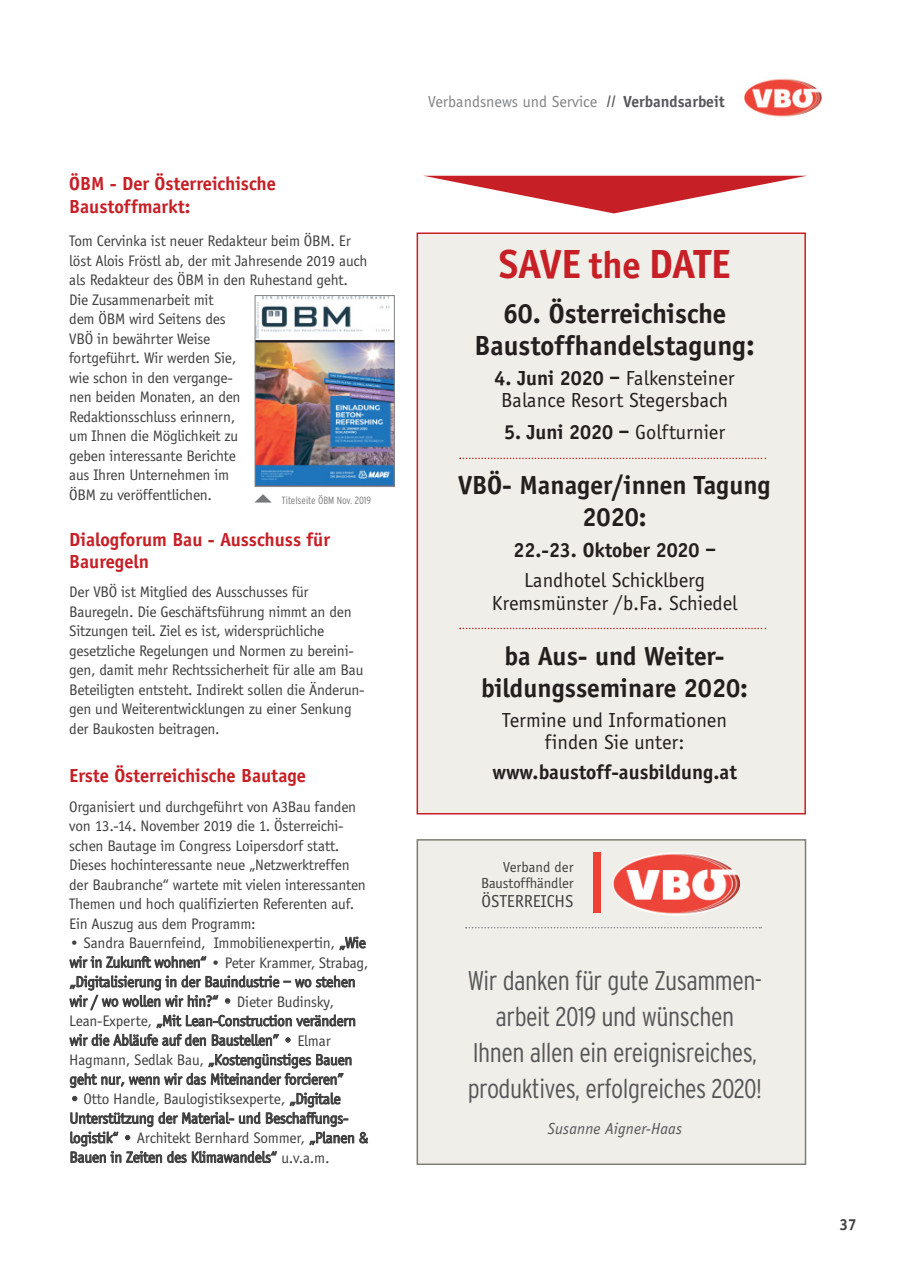
<style>
.page{position:relative;width:905px;height:1287px;background:#fff}
.page>*{position:absolute;margin:0;border:0;box-sizing:border-box;transform-origin:0 0}
.t1{font:700 42px "Officina Sans";letter-spacing:-.005em;color:#c71f26}
.t2{font:700 28.5px/31.5px "Officina Sans";color:#231f1f;text-align:center}
.t3{font:300 condensed 27px/36px "Interstate";letter-spacing:-.02em;color:#555658;text-align:center}
.t4{font:700 27px/31.5px "Officina Sans";color:#231f1f;text-align:center}
.t5{font:21px/22.5px "Officina Sans";color:#231f1f;text-align:center}
.t6{font:700 21px "Officina Sans";color:#231f1f}
.t7{font:700 19.5px/22.5px "Officina Sans";color:#c71f26}
.t8{font:17.85px "Officina Sans";color:#404041}
.t9{font:16.5px "Officina Sans";color:#808284}
.t10{font:italic 16.5px "Officina Sans";letter-spacing:.01em;color:#555658}
.t11{font:700 16.5px "Officina Sans";color:#404041}
.t12{font:15.75px/19.5px "Officina Sans";letter-spacing:-.015em;color:#404041}
.t13{font:15px/15.6px "Officina Sans";letter-spacing:-.01em;color:#404041;text-align:right}
.t14{font:300 condensed 10.5px "Interstate";color:#77787a}
.s1{font-family:"Interstate";font-weight:300;font-style:italic;color:#57585b}
.s2{font-weight:700;color:#57585b}
.s3{font-size:39px}
.s4{font-size:30px}
.s5{font-weight:700}
.s6{font-weight:400}
</style>
<div class="page">
<img style="left:257px;top:297px;width:135px;height:188px">
<div style="left:255px;top:295px;width:139px;height:192px;border:1px solid #808284"></div>
<svg style="left:254px;top:494px;width:18px;height:9px"></svg>
<img style="left:744px;top:78px;width:77px;height:39px">
<div style="left:417px;top:233px;width:388px;height:581px;background:#f0eee8"></div>
<div style="left:416px;top:232px;width:390px;height:582px;border:2px solid #c71f26"></div>
<svg style="left:425px;top:176px;width:381px;height:37px"></svg>
<svg style="left:459px;top:458px;width:307px;height:1px"></svg>
<svg style="left:459px;top:628px;width:307px;height:1px"></svg>
<div style="left:417px;top:840px;width:388px;height:324px;background:#f0eee8"></div>
<div style="left:416px;top:839px;width:390px;height:326px;border:2px solid #7d7e73"></div>
<img style="left:613px;top:852px;width:127px;height:64px;border-radius:50%">
<div style="left:593px;top:852px;width:7px;height:61px;background:#ef4035"></div>
<svg style="left:465px;top:927px;width:296px;height:1px"></svg>
<p class="t7" style="left:69px;top:175px;width:208px">ÖBM - Der Österreichische<br>Baustoffmarkt:</p>
<p class="t12" style="left:69px;top:233px;width:300px">Tom Cervinka ist neuer Redakteur beim ÖBM. Er löst Alois Fröstl ab, der mit Jahresende 2019 auch als Redakteur des ÖBM in den Ruhestand geht.<br>Die Zusammenarbeit mit<br>dem ÖBM wird Seitens des<br>VBÖ in bewährter Weise<br>fortgeführt. Wir werden Sie,<br>wie schon in den vergange-<br>nen beiden Monaten, an den<br>Redaktionsschluss erinnern,<br>um Ihnen die Möglichkeit zu<br>geben interessante Berichte<br>aus Ihren Unternehmen im<br>ÖBM zu veröffentlichen.</p>
<p class="t14" style="left:281px;top:497px;width:91px">Titelseite ÖBM Nov. 2019</p>
<p class="t7" style="left:69px;top:530px;width:262px">Dialogforum Bau - Ausschuss für<br>Bauregeln</p>
<p class="t12" style="left:69px;top:584px;width:297px">Der VBÖ ist Mitglied des Ausschusses für Bauregeln. Die Geschäftsführung nimmt an den Sitzungen teil. Ziel es ist, widersprüchliche gesetzliche Regelungen und Normen zu bereini&shy;gen, damit mehr Rechtssicherheit für alle am Bau Beteiligten entsteht. Indirekt sollen die Änderun&shy;gen und Weiterentwicklungen zu einer Senkung der Baukosten beitragen.</p>
<p class="t7" style="left:69px;top:766px;width:238px">Erste Österreichische Bautage</p>
<p class="t12" style="left:69px;top:798px;width:298px">Organisiert und durchgeführt von A3Bau fanden von 13.-14. November 2019 die 1. Österreichi&shy;schen Bautage im Congress Loipersdorf statt.<br>Dieses hochinteressante neue „Netzwerktreffen der Baubranche“ wartete mit vielen interessanten Themen und hoch qualifizierten Referenten auf.<br>Ein Auszug aus dem Programm:</p>
<p class="t12" style="left:69px;top:935px;width:301px">• Sandra Bauernfeind, Immobilienexpertin, „Wie wir in Zukunft wohnen“ • Peter Krammer, Strabag, „Digitalisierung in der Bauindustrie – wo stehen wir / wo wollen wir hin?“ • Dieter Budinsky, Lean-Experte, „Mit Lean-Construction verändern wir die Abläufe auf den Baustellen” • Elmar Hagmann, Sedlak Bau, „Kostengünstiges Bauen geht nur, wenn wir das Miteinander forcieren”</p>
<p class="t12" style="left:69px;top:1091px;width:300px">• Otto Handle, Baulogistiksexperte, „Digitale Unterstützung der Material- und Beschaffungs&shy;logistik“ • Architekt Bernhard Sommer, „Planen &amp; Bauen in Zeiten des Klimawandels“ u.v.a.m.</p>
<p class="t9" style="left:428px;top:95px;width:298px">Verbandsnews und Service <span class="s1">II</span> <span class="s2">Verbandsarbeit</span></p>
<h1 class="t1" style="left:499px;top:248px;width:233px">SAVE <span class="s3">the</span> DATE</h1>
<h2 class="t2" style="left:474px;top:301px;width:282px">60. Österreichische<br>Baustoffhandelstagung<span class="s4">:</span></h2>
<h3 class="t5" style="left:494px;top:369px;width:241px"><span class="s5">4. Juni 2020 –</span> Falkensteiner<br>Balance Resort Stegersbach</h3>
<h3 class="t6" style="left:504px;top:424px;width:223px">5. Juni 2020 – <span class="s6">Golfturnier</span></h3>
<h3 class="t4" style="left:458px;top:472px;width:314px">VBÖ- Manager/innen Tagung<br>2020:</h3>
<h3 class="t6" style="left:513px;top:542px;width:204px">22.-23. Oktober 2020 –</h3>
<h3 class="t5" style="left:492px;top:571px;width:247px">Landhotel Schicklberg<br>Kremsmünster /b.Fa. Schiedel</h3>
<h3 class="t4" style="left:481px;top:643px;width:268px">ba Aus- und Weiter&shy;bildungsseminare 2020:</h3>
<h3 class="t5" style="left:502px;top:711px;width:226px">Termine und Informationen finden Sie unter:</h3>
<h3 class="t6" style="left:492px;top:764px;width:246px">www.baustoff-ausbildung.at</h3>
<p class="t13" style="left:481px;top:861px;width:94px">Verband der<br>Baustoffhändler</p>
<p class="t8" style="left:481px;top:894px;width:93px">ÖSTERREICHS</p>
<h3 class="t3" style="left:467px;top:965px;width:296px">Wir danken für gute Zusammen&shy;arbeit 2019 und wünschen<br>Ihnen allen ein ereignisreiches, produktives, erfolgreiches 2020!</h3>
<p class="t10" style="left:547px;top:1122px;width:136px">Susanne Aigner-Haas</p>
<p class="t11" style="left:839px;top:1218px;width:19px">37</p>
</div>
